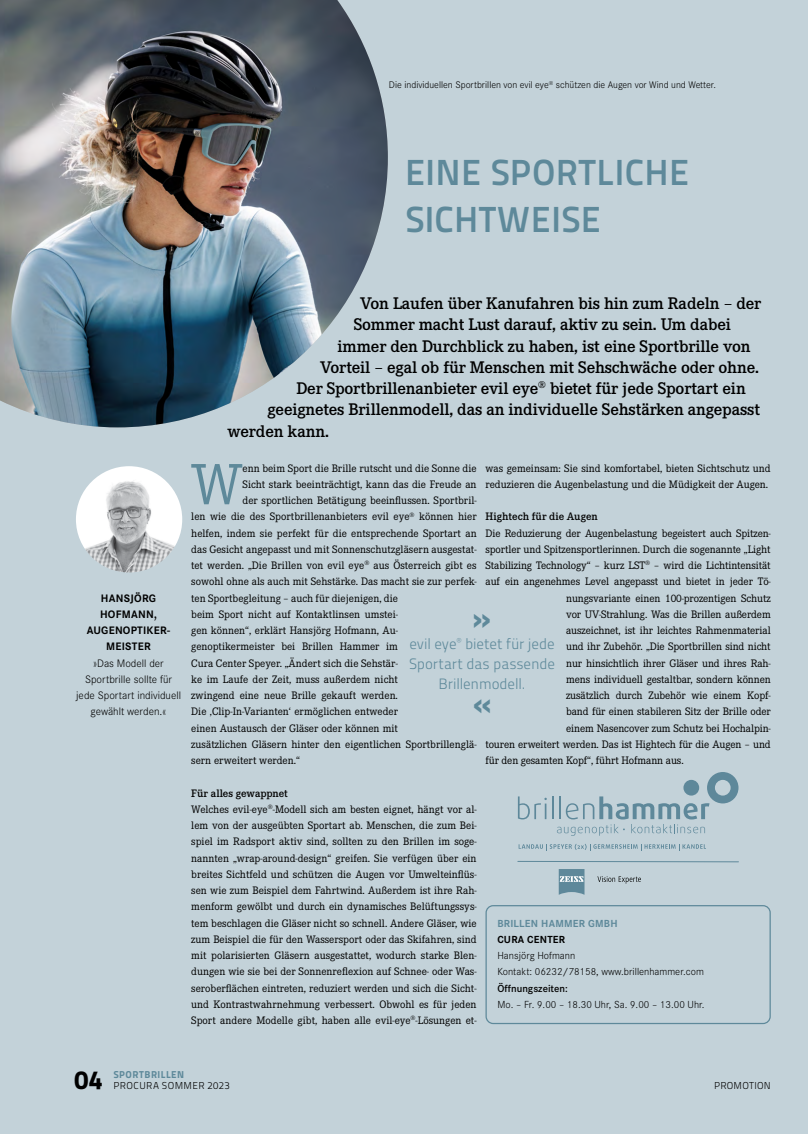
<style>
.page{position:relative;width:808px;height:1134px;background:#c3d2d9}
.page>*{position:absolute;margin:0;border:0;box-sizing:border-box;transform-origin:0 0}
.t1{font:60px "Corporate E";color:#5e899a}
.t2{font:36.25px/47.5px "Titillium Maps 26 L 750 wt";letter-spacing:.01em;color:#5e899a}
.t3{font:32.5px "Titillium Maps 26 L 999 wt";color:#5e899a}
.t4{font:26.25px "Titillium Maps 26 L 999 wt";color:#000}
.t5{font:600 17.5px "Corporate E";letter-spacing:-.01em;color:#000}
.t6{font:15px/20px "Titillium Maps 26 L 250 wt";letter-spacing:-.005em;color:#5e899a;text-align:center}
.t7{font:11.25px/16.2px "Corporate E";color:#000}
.t8{font:300 11.25px/16.2px "Corporate S";color:#000;text-align:center}
.t9{font:700 11.25px/16.2px "Corporate S";letter-spacing:.02em;color:#000;text-align:center}
.t10{font:600 11.25px "Corporate E";color:#000}
.t11{font:300 10.62px/16.2px "Corporate S";color:#000}
.t12{font:700 10.62px "Corporate S";letter-spacing:.02em;color:#5e899a}
.t13{font:600 10.62px "Corporate S";color:#000}
.t14{font:700 10.62px "Corporate S";letter-spacing:.02em;color:#000}
.t15{font:300 10px "Corporate S";color:#000}
.t16{font:10px "Titillium Maps 26 L 250 wt";letter-spacing:.035em;color:#000}
.t17{font:10px "Titillium Maps 26 L 999 wt";letter-spacing:.045em;color:#5e899a}
.s1{font-weight:600}
</style>
<div class="page">
<div style="left:485px;top:905px;width:286px;height:119px;border:1px solid #5e899a;border-radius:7px"></div>
<img style="left:76px;top:466px;width:106px;height:106px;border-radius:53px">
<svg style="left:597px;top:876px;width:44px;height:8px"></svg>
<svg style="left:559px;top:869px;width:25px;height:26px"></svg>
<svg style="left:518px;top:796px;width:29px;height:23px"></svg>
<hr style="left:552px;top:796px;width:2px;height:23px;background:#5e889a">
<svg style="left:557px;top:772px;width:181px;height:64px"></svg>
<svg style="left:519px;top:844px;width:187px;height:6px"></svg>
<svg style="left:517px;top:861px;width:222px;height:2px"></svg>
<img style="left:0;top:0;width:388px;height:427px">
<p class="t15" style="left:389px;top:78px;width:329px">Die individuellen Sportbrillen von evil eye<sup>®</sup> schützen die Augen vor Wind und Wetter.</p>
<h2 class="t2" style="left:405px;top:146px;width:286px">EINE SPORTLICHE<br>SICHTWEISE</h2>
<p class="t9" style="left:87px;top:589px;width:85px">HANSJÖRG<br>HOFMANN,<br>AUGENOPTIKER-<br>MEISTER</p>
<p class="t8" style="left:76px;top:654px;width:107px">»Das Modell der<br>Sportbrille sollte für jede Sportart individuell gewählt werden.«</p>
<h3 class="t5" style="left:360px;top:292px;width:403px">Von Laufen über Kanufahren bis hin zum Radeln – der</h3>
<h3 class="t5" style="left:354px;top:313px;width:379px">Sommer macht Lust darauf, aktiv zu sein. Um dabei</h3>
<h3 class="t5" style="left:338px;top:335px;width:415px">immer den Durchblick zu haben, ist eine Sportbrille von</h3>
<h3 class="t5" style="left:320px;top:356px;width:440px">Vorteil – egal ob für Menschen mit Sehschwäche oder ohne.</h3>
<h3 class="t5" style="left:296px;top:377px;width:451px">Der Sportbrillenanbieter evil eye<sup>®</sup> bietet für jede Sportart ein</h3>
<h3 class="t5" style="left:268px;top:398px;width:494px">geeignetes Brillenmodell, das an individuelle Sehstärken angepasst</h3>
<h3 class="t5" style="left:228px;top:420px;width:103px">werden kann.</h3>
<h1 class="t1" style="left:191px;top:447px;width:53px">W</h1>
<p class="t7" style="left:243px;top:459px;width:236px">enn beim Sport die Brille rutscht und die Sonne die</p>
<p class="t7" style="left:485px;top:459px;width:287px">was gemeinsam: Sie sind komfortabel, bieten Sichtschutz und reduzieren die Augenbelastung und die Müdigkeit der Augen.</p>
<p class="t10" style="left:485px;top:509px;width:114px">Hightech für die Augen</p>
<p class="t7" style="left:485px;top:524px;width:287px">Die Reduzierung der Augenbelastung begeistert auch Spitzen-</p>
<p class="t7" style="left:485px;top:541px;width:287px">sportler und Spitzensportlerinnen. Durch die sogenannte „Light</p>
<p class="t7" style="left:485px;top:557px;width:287px">Stabilizing Technology“ – kurz LST<sup>®</sup> – wird die Lichtintensität</p>
<p class="t7" style="left:485px;top:573px;width:287px">auf ein angenehmes Level angepasst und bietet in jeder Tö-</p>
<p class="t7" style="left:566px;top:589px;width:206px">nungsvariante einen 100-prozentigen Schutz</p>
<p class="t7" style="left:566px;top:606px;width:206px">vor UV-Strahlung. Was die Brillen außerdem</p>
<p class="t7" style="left:566px;top:622px;width:206px">auszeichnet, ist ihr leichtes Rahmenmaterial</p>
<p class="t7" style="left:566px;top:638px;width:206px">und ihr Zubehör. „Die Sportbrillen sind nicht</p>
<p class="t7" style="left:566px;top:654px;width:206px">nur hinsichtlich ihrer Gläser und ihres Rah-</p>
<p class="t7" style="left:566px;top:671px;width:206px">mens individuell gestaltbar, sondern können</p>
<p class="t7" style="left:566px;top:687px;width:206px">zusätzlich durch Zubehör wie einem Kopf-</p>
<p class="t7" style="left:566px;top:703px;width:206px">band für einen stabileren Sitz der Brille oder</p>
<p class="t7" style="left:566px;top:719px;width:206px">einem Nasencover zum Schutz bei Hochalpin-</p>
<p class="t7" style="left:485px;top:736px;width:287px">touren erweitert werden. Das ist Hightech für die Augen – und</p>
<p class="t7" style="left:485px;top:752px;width:200px">für den gesamten Kopf“, führt Hofmann aus.</p>
<p class="t7" style="left:243px;top:476px;width:236px">Sicht stark beeinträchtigt, kann das die Freude an</p>
<p class="t7" style="left:243px;top:492px;width:236px">der sportlichen Betätigung beeinflussen. Sportbril-</p>
<p class="t7" style="left:191px;top:508px;width:287px">len wie die des Sportbrillenanbieters evil eye<sup>®</sup> können hier</p>
<p class="t7" style="left:191px;top:524px;width:287px">helfen, indem sie perfekt für die entsprechende Sportart an</p>
<p class="t7" style="left:191px;top:541px;width:287px">das Gesicht angepasst und mit Sonnenschutzgläsern ausgestat-</p>
<p class="t7" style="left:191px;top:557px;width:287px">tet werden. „Die Brillen von evil eye<sup>®</sup> aus Österreich gibt es</p>
<p class="t7" style="left:191px;top:573px;width:287px">sowohl ohne als auch mit Sehstärke. Das macht sie zur perfek-</p>
<p class="t7" style="left:191px;top:589px;width:208px">ten Sportbegleitung – auch für diejenigen, die</p>
<p class="t7" style="left:191px;top:606px;width:208px">beim Sport nicht auf Kontaktlinsen umstei-</p>
<p class="t7" style="left:191px;top:622px;width:208px">gen können“, erklärt Hansjörg Hofmann, Au-</p>
<p class="t7" style="left:191px;top:638px;width:208px">genoptikermeister bei Brillen Hammer im</p>
<p class="t7" style="left:191px;top:654px;width:208px">Cura Center Speyer. „Ändert sich die Sehstär-</p>
<p class="t7" style="left:191px;top:671px;width:208px">ke im Laufe der Zeit, muss außerdem nicht</p>
<p class="t7" style="left:191px;top:687px;width:208px">zwingend eine neue Brille gekauft werden.</p>
<p class="t7" style="left:191px;top:703px;width:208px">Die ‚Clip-In-Varianten‘ ermöglichen entweder</p>
<p class="t7" style="left:191px;top:719px;width:208px">einen Austausch der Gläser oder können mit</p>
<p class="t7" style="left:191px;top:736px;width:287px">zusätzlichen Gläsern hinter den eigentlichen Sportbrillenglä-</p>
<p class="t7" style="left:191px;top:752px;width:110px">sern erweitert werden.“</p>
<p class="t7" style="left:191px;top:784px;width:287px"><span class="s1">Für alles gewappnet<br></span>Welches evil-eye<sup>®</sup>-Modell sich am besten eignet, hängt vor al&shy;lem von der ausgeübten Sportart ab. Menschen, die zum Bei&shy;spiel im Radsport aktiv sind, sollten zu den Brillen im soge&shy;nannten „wrap-around-design“ greifen. Sie verfügen über ein breites Sichtfeld und schützen die Augen vor Umwelteinflüs&shy;sen wie zum Beispiel dem Fahrtwind. Außerdem ist ihre Rah&shy;menform gewölbt und durch ein dynamisches Belüftungssys&shy;tem beschlagen die Gläser nicht so schnell. Andere Gläser, wie zum Beispiel die für den Wassersport oder das Skifahren, sind mit polarisierten Gläsern ausgestattet, wodurch starke Blen&shy;dungen wie sie bei der Sonnenreflexion auf Schnee- oder Was&shy;seroberflächen eintreten, reduziert werden und sich die Sicht&shy;und Kontrastwahrnehmung verbessert. Obwohl es für jeden Sport andere Modelle gibt, haben alle evil-eye<sup>®</sup>-Lösungen et-</p>
<h3 class="t3" style="left:472px;top:592px;width:21px">»</h3>
<h3 class="t6" style="left:409px;top:633px;width:147px">evil eye<sup>®</sup> bietet für jede<br>Sportart das passende<br>Brillenmodell.</h3>
<h3 class="t3" style="left:472px;top:677px;width:21px">«</h3>
<p class="t12" style="left:497px;top:916px;width:122px">BRILLEN HAMMER GMBH</p>
<p class="t14" style="left:497px;top:932px;width:69px">CURA CENTER</p>
<p class="t11" style="left:497px;top:947px;width:208px">Hansjörg Hofmann<br>Kontakt: 06232/78158, www.brillenhammer.com</p>
<p class="t13" style="left:497px;top:981px;width:72px">Öffnungszeiten:</p>
<p class="t11" style="left:497px;top:996px;width:209px">Mo. – Fr. 9.00 – 18.30 Uhr, Sa. 9.00 – 13.00 Uhr.</p>
<p class="t17" style="left:113px;top:1066px;width:72px">SPORTBRILLEN</p>
<h3 class="t4" style="left:74px;top:1059px;width:30px">04</h3>
<p class="t16" style="left:113px;top:1078px;width:118px">PROCURA SOMMER 2023</p>
<p class="t16" style="left:714px;top:1078px;width:58px">PROMOTION</p>
</div>
